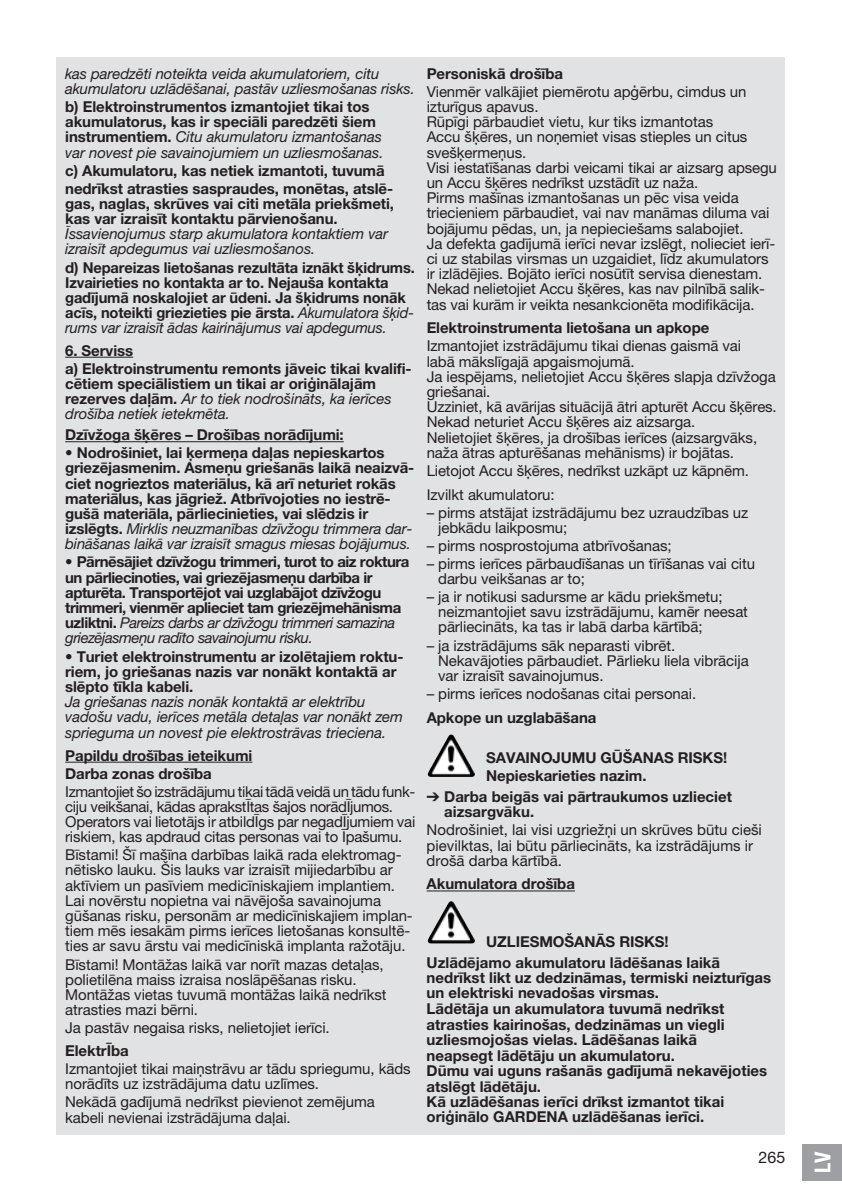
<style>
.page{position:relative;width:842px;height:1191px;background:#fff}
.page>*{position:absolute;margin:0;border:0;box-sizing:border-box;transform-origin:0 0}
.t1{font:22px "GARDENA Pro Bo Cond";color:#fff}
.t2{font:16px "GARDENA Pro";color:#231f20}
.t3{font:15px/15.2px "GARDENA Pro";letter-spacing:-.005em;color:#231f20}
.t4{font:700 15px/15.2px "GARDENA Pro";letter-spacing:-.005em;color:#231f20}
.t5{font:italic 15px/15.2px "GARDENA Pro";letter-spacing:-.005em;color:#231f20}
.t6{font:700 15px/15.2px "GARDENA Pro";letter-spacing:-.03em;color:#231f20}
.t7{font:15px/15.2px "GARDENA Pro";letter-spacing:-.025em;color:#231f20}
.s1{font-weight:400;font-style:italic}
.s2{font-family:"Formdruck";font-weight:400}
</style>
<div class="page">
<div style="left:802px;top:1143px;width:40px;height:37px;background:#9d9fa2"></div>
<div style="left:57px;top:57px;width:728px;height:1077px;background:#e1e2e4"></div>
<hr style="left:65px;top:357px;width:68px;height:1px;background:#231f20">
<hr style="left:65px;top:441px;width:279px;height:1px;background:#231f20">
<hr style="left:65px;top:762px;width:187px;height:1px;background:#231f20">
<hr style="left:427px;top:890px;width:148px;height:1px;background:#231f20">
<img style="left:427px;top:734px;width:48px;height:43px">
<img style="left:427px;top:901px;width:48px;height:42px">
<p class="t5" style="left:65px;top:66px;width:351px">kas paredzēti noteikta veida akumulatoriem, citu akumulatoru uzlādēšanai, pastāv uzliesmošanas risks.</p>
<p class="t4" style="left:65px;top:99px;width:320px">b) Elektroinstrumentos izmantojiet tikai tos akumulatorus, kas ir speciāli paredzēti šiem instrumentiem. <span class="s1">Citu akumulatoru izmantošanas var novest pie savainojumiem un uzliesmošanas.</span></p>
<p class="t4" style="left:65px;top:161px;width:329px;line-height:18px">c) Akumulatoru, kas netiek izmantoti, tuvumā nedrīkst atrasties saspraudes, monētas, atslē-</p>
<p class="t4" style="left:65px;top:196px;width:330px">gas, naglas, skrūves vai citi metāla priekšmeti, kas var izraisīt kontaktu pārvienošanu.</p>
<p class="t5" style="left:65px;top:226px;width:324px">Īssavienojumus starp akumulatora kontaktiem var izraisīt apdegumus vai uzliesmošanos.</p>
<p class="t4" style="left:65px;top:259px;width:351px">d) Nepareizas lietošanas rezultāta iznākt šķidrums.<br>Izvairieties no kontakta ar to. Nejauša kontakta gadījumā noskalojiet ar ūdeni. Ja šķidrums nonāk acīs, noteikti griezieties pie ārsta. <span class="s1">Akumulatora šķid&shy;rums var izraisīt ādas kairinājumus vai apdegumus.</span></p>
<p class="t4" style="left:65px;top:341px;width:348px;line-height:18px">6. Serviss<br>a) Elektroinstrumentu remonts jāveic tikai kvalifi-</p>
<p class="t4" style="left:65px;top:376px;width:328px">cētiem speciālistiem un tikai ar oriģinālajām rezerves daļām. <span class="s1">Ar to tiek nodrošināts, ka ierīces drošība netiek ietekmēta.</span></p>
<p class="t4" style="left:65px;top:427px;width:280px">Dzīvžoga šķēres – Drošības norādījumi:</p>
<p class="t4" style="left:65px;top:445px;width:351px">• Nodrošiniet, lai ķermeņa daļas nepieskartos griezējasmenim. Asmeņu griešanās laikā neaizvā&shy;ciet nogrieztos materiālus, kā arī neturiet rokās materiālus, kas jāgriež. Atbrīvojoties no iestrē&shy;gušā materiāla, pārliecinieties, vai slēdzis ir izslēgts. <span class="s1">Mirklis neuzmanības dzīvžogu trimmera dar&shy;bināšanas laikā var izraisīt smagus miesas bojājumus.</span></p>
<p class="t6" style="left:65px;top:554px;width:346px">• Pārnēsājiet dzīvžogu trimmeri, turot to aiz roktura un pārliecinoties, vai griezējasmeņu darbība ir apturēta. Transportējot vai uzglabājot dzīvžogu trimmeri, vienmēr aplieciet tam griezējmehānisma uzliktni. <span class="s1">Pareizs darbs ar dzīvžogu trimmeri samazina griezējasmeņu radīto savainojumu risku.</span></p>
<p class="t4" style="left:65px;top:648px;width:340px">• Turiet elektroinstrumentu ar izolētajiem roktu&shy;riem, jo griešanas nazis var nonākt kontaktā ar slēpto tīkla kabeli.</p>
<p class="t5" style="left:65px;top:694px;width:339px">Ja griešanas nazis nonāk kontaktā ar elektrību vadošu vadu, ierīces metāla detaļas var nonākt zem sprieguma un novest pie elektrostrāvas trieciena.</p>
<p class="t4" style="left:65px;top:746px;width:189px;line-height:18px">Papildu drošības ieteikumi<br>Darba zonas drošība</p>
<p class="t7" style="left:65px;top:783px;width:352px">Izmantojiet šo izstrādājumu tikai tādā veidā un tādu funk&shy;ciju veikšanai, kādas aprakstĪtas šajos norādĪjumos.<br>Operators vai lietotājs ir atbildĪgs par negadĪjumiem vai riskiem, kas apdraud citas personas vai to Īpašumu.</p>
<p class="t3" style="left:65px;top:847px;width:349px">Bīstami! Šī mašīna darbības laikā rada elektromag&shy;nētisko lauku. Šis lauks var izraisīt mijiedarbību ar aktīviem un pasīviem medicīniskajiem implantiem.<br>Lai novērstu nopietna vai nāvējoša savainojuma gūšanas risku, personām ar medicīniskajiem implan&shy;tiem mēs iesakām pirms ierīces lietošanas konsultē&shy;ties ar savu ārstu vai medicīniskā implanta ražotāju.</p>
<p class="t3" style="left:65px;top:956px;width:323px">Bīstami! Montāžas laikā var norīt mazas detaļas, polietilēna maiss izraisa noslāpēšanas risku.<br>Montāžas vietas tuvumā montāžas laikā nedrīkst atrasties mazi bērni.</p>
<p class="t3" style="left:65px;top:1020px;width:266px">Ja pastāv negaisa risks, nelietojiet ierīci.</p>
<p class="t4" style="left:65px;top:1043px;width:65px">ElektrĪba</p>
<p class="t3" style="left:65px;top:1061px;width:347px">Izmantojiet tikai maiņstrāvu ar tādu spriegumu, kāds norādīts uz izstrādājuma datu uzlīmes.</p>
<p class="t3" style="left:65px;top:1094px;width:311px">Nekādā gadījumā nedrīkst pievienot zemējuma kabeli nevienai izstrādājuma daļai.</p>
<p class="t4" style="left:427px;top:65px;width:138px">Personiskā drošība</p>
<p class="t3" style="left:427px;top:84px;width:352px">Vienmēr valkājiet piemērotu apģērbu, cimdus un izturīgus apavus.<br>Rūpīgi pārbaudiet vietu, kur tiks izmantotas<br>Accu šķēres, un noņemiet visas stieples un citus svešķermeņus.<br>Visi iestatīšanas darbi veicami tikai ar aizsarg apsegu un Accu šķēres nedrīkst uzstādīt uz naža.<br>Pirms mašīnas izmantošanas un pēc visa veida triecieniem pārbaudiet, vai nav manāmas diluma vai bojājumu pēdas, un, ja nepieciešams salabojiet.<br>Ja defekta gadījumā ierīci nevar izslēgt, nolieciet ierī&shy;ci uz stabilas virsmas un uzgaidiet, līdz akumulators ir izlādējies. Bojāto ierīci nosūtīt servisa dienestam.<br>Nekad nelietojiet Accu šķēres, kas nav pilnībā salik&shy;tas vai kurām ir veikta nesankcionēta modifikācija.</p>
<p class="t4" style="left:427px;top:320px;width:284px">Elektroinstrumenta lietošana un apkope</p>
<p class="t3" style="left:427px;top:338px;width:352px">Izmantojiet izstrādājumu tikai dienas gaismā vai<br>labā mākslīgajā apgaismojumā.<br>Ja iespējams, nelietojiet Accu šķēres slapja dzīvžoga griešanai.<br>Uzziniet, kā avārijas situācijā ātri apturēt Accu šķēres.<br>Nekad neturiet Accu šķēres aiz aizsarga.<br>Nelietojiet šķēres, ja drošības ierīces (aizsargvāks, naža ātras apturēšanas mehānisms) ir bojātas.</p>
<p class="t3" style="left:427px;top:458px;width:324px;line-height:23.8px">Lietojot Accu šķēres, nedrīkst uzkāpt uz kāpnēm.<br>Izvilkt akumulatoru:</p>
<p class="t3" style="left:438px;top:504px;width:312px;text-indent:-12px">– pirms atstājat izstrādājumu bez uzraudzības uz jebkādu laikposmu;</p>
<p class="t3" style="left:427px;top:537px;width:247px">– pirms nosprostojuma atbrīvošanas;</p>
<p class="t3" style="left:438px;top:555px;width:319px;text-indent:-12px">– pirms ierīces pārbaudīšanas un tīrīšanas vai citu darbu veikšanas ar to;</p>
<p class="t3" style="left:438px;top:589px;width:311px;text-indent:-12px">– ja ir notikusi sadursme ar kādu priekšmetu; neizmantojiet savu izstrādājumu, kamēr neesat pārliecināts, ka tas ir labā darba kārtībā;</p>
<p class="t3" style="left:438px;top:637px;width:312px;text-indent:-12px">– ja izstrādājums sāk neparasti vibrēt.<br>Nekavājoties pārbaudiet. Pārlieku liela vibrācija var izraisīt savainojumus.</p>
<p class="t3" style="left:427px;top:686px;width:271px">– pirms ierīces nodošanas citai personai.</p>
<p class="t4" style="left:427px;top:709px;width:171px">Apkope un uzglabāšana</p>
<p class="t4" style="left:486px;top:748px;width:242px;line-height:18px">SAVAINOJUMU GŪŠANAS RISKS!<br>Nepieskarieties nazim.</p>
<p class="t4" style="left:444px;top:788px;width:289px;text-indent:-18px"><span class="s2">V</span> Darba beigās vai pārtraukumos uzlieciet aizsargvāku.</p>
<p class="t3" style="left:427px;top:822px;width:337px">Nodrošiniet, lai visi uzgriežņi un skrūves būtu cieši pievilktas, lai būtu pārliecināts, ka izstrādājums ir drošā darba kārtībā.</p>
<p class="t4" style="left:427px;top:876px;width:150px">Akumulatora drošība</p>
<p class="t4" style="left:427px;top:931px;width:295px;line-height:20.8px;text-align:center">UZLIESMOŠANĀS RISKS!<br>Uzlādējamo akumulatoru lādēšanas laikā</p>
<p class="t4" style="left:427px;top:969px;width:346px">nedrīkst likt uz dedzināmas, termiski neizturīgas un elektriski nevadošas virsmas.<br>Lādētāja un akumulatora tuvumā nedrīkst atrasties kairinošas, dedzināmas un viegli uzliesmojošas vielas. Lādēšanas laikā<br>neapsegt lādētāju un akumulatoru.<br>Dūmu vai uguns rašanās gadījumā nekavējoties atslēgt lādētāju.<br>Kā uzlādēšanas ierīci drīkst izmantot tikai oriģinālo GARDENA uzlādēšanas ierīci.</p>
<p class="t2" style="left:759px;top:1147px;width:28px">265</p>
<h1 class="t1" style="left:809px;top:1172px;width:23px;rotate:-90deg">LV</h1>
</div>
